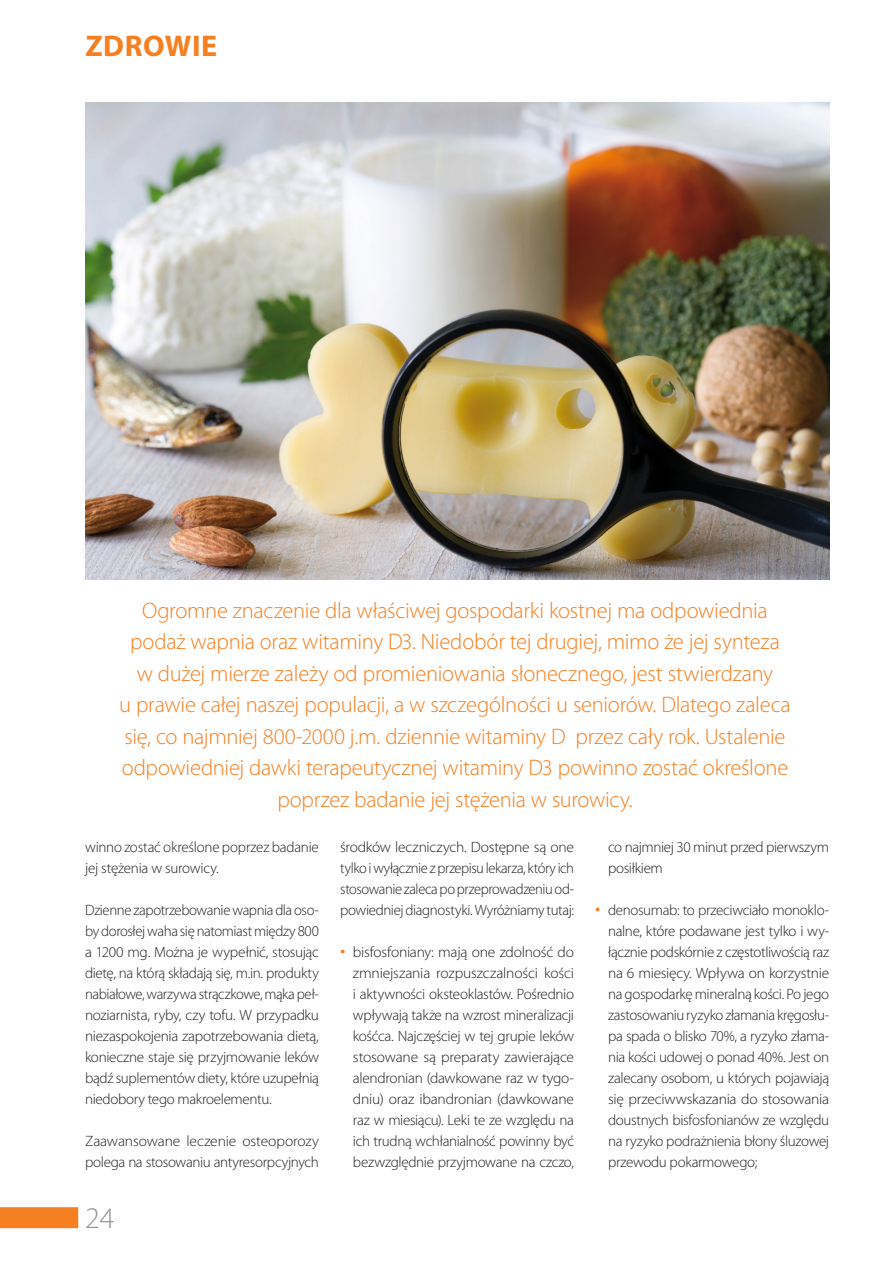
<style>
.page{position:relative;width:893px;height:1263px;background:#fff}
.page>*{position:absolute;margin:0;border:0;box-sizing:border-box;transform-origin:0 0}
.t1{font:700 30px "Myriad Pro";letter-spacing:.02em;color:#f57f21}
.t2{font:300 30px "Myriad Pro";color:#939598}
.CIEKAWOSTKA_TEKST{font:300 22.5px/31.5px "Myriad Pro";letter-spacing:-.01em;color:#f57f21;text-align:center}
.TEKST_OK{font:300 15px/21px "Myriad Pro";letter-spacing:-.02em;color:#231f20;text-align:justify}
.s1{font-size:21px;color:#f57f21}
</style>
<div class="page">
<img style="left:85px;top:103px;width:744px;height:476px">
<div style="left:0;top:1207px;width:78px;height:21px;background:#f57f21"></div>
<p class="t1" style="left:85px;top:27px;width:133px">ZDROWIE</p>
<p class="CIEKAWOSTKA_TEKST" style="left:119px;top:595px;width:673px">Ogromne znaczenie dla właściwej gospodarki kostnej ma odpowiednia podaż wapnia oraz witaminy D3. Niedobór tej drugiej, mimo że jej synteza w dużej mierze zależy od promieniowania słonecznego, jest stwierdzany<br>u prawie całej naszej populacji, a w szczególności u seniorów. Dlatego zaleca się, co najmniej 800-2000 j.m. dziennie witaminy D przez cały rok. Ustalenie odpowiedniej dawki terapeutycznej witaminy D3 powinno zostać określone poprzez badanie jej stężenia w surowicy.</p>
<p class="TEKST_OK" style="left:85px;top:837px;width:235px">winno zostać określone poprzez badanie jej stężenia w surowicy.</p>
<p class="TEKST_OK" style="left:85px;top:900px;width:235px">Dzienne zapotrzebowanie wapnia dla oso&shy;by dorosłej waha się natomiast między 800 a 1200 mg. Można je wypełnić, stosując dietę, na którą składają się, m.in. produkty nabiałowe, warzywa strączkowe, mąka peł&shy;noziarnista, ryby, czy tofu. W przypadku niezaspokojenia zapotrzebowania dietą, konieczne staje się przyjmowanie leków bądź suplementów diety, które uzupełnią niedobory tego makroelementu.</p>
<p class="TEKST_OK" style="left:85px;top:1131px;width:235px">Zaawansowane leczenie osteoporozy polega na stosowaniu antyresorpcyjnych</p>
<h1 class="t2" style="left:85px;top:1201px;width:31px">24</h1>
<p class="TEKST_OK" style="left:340px;top:837px;width:235px">środków leczniczych. Dostępne są one tylko iwyłącznie zprzepisu lekarza, który ich stosowanie zaleca po przeprowadzeniu od&shy;powiedniej diagnostyki. Wyróżniamy tutaj:</p>
<p class="TEKST_OK" style="left:353px;top:942px;width:223px;text-indent:-13px"><span class="s1">•</span> bisfosfoniany: mają one zdolność do zmniejszania rozpuszczalności kości i aktywności oksteoklastów. Pośrednio wpływają także na wzrost mineralizacji kośćca. Najczęściej w tej grupie leków stosowane są preparaty zawierające alendronian (dawkowane raz w tygo&shy;dniu) oraz ibandronian (dawkowane raz w miesiącu). Leki te ze względu na ich trudną wchłanialność powinny być bezwzględnie przyjmowane na czczo,</p>
<p class="TEKST_OK" style="left:608px;top:837px;width:223px">co najmniej 30 minut przed pierwszym posiłkiem</p>
<p class="TEKST_OK" style="left:608px;top:900px;width:223px;text-indent:-13px"><span class="s1">•</span> denosumab: to przeciwciało monoklo&shy;nalne, które podawane jest tylko i wy&shy;łącznie podskórnie z częstotliwością raz na 6 miesięcy. Wpływa on korzystnie na gospodarkę mineralną kości. Po jego zastosowaniu ryzyko złamania kręgosłu&shy;pa spada o blisko 70%, a ryzyko złama&shy;nia kości udowej o ponad 40%. Jest on zalecany osobom, u których pojawiają się przeciwwskazania do stosowania doustnych bisfosfonianów ze względu na ryzyko podrażnienia błony śluzowej przewodu pokarmowego;</p>
</div>
